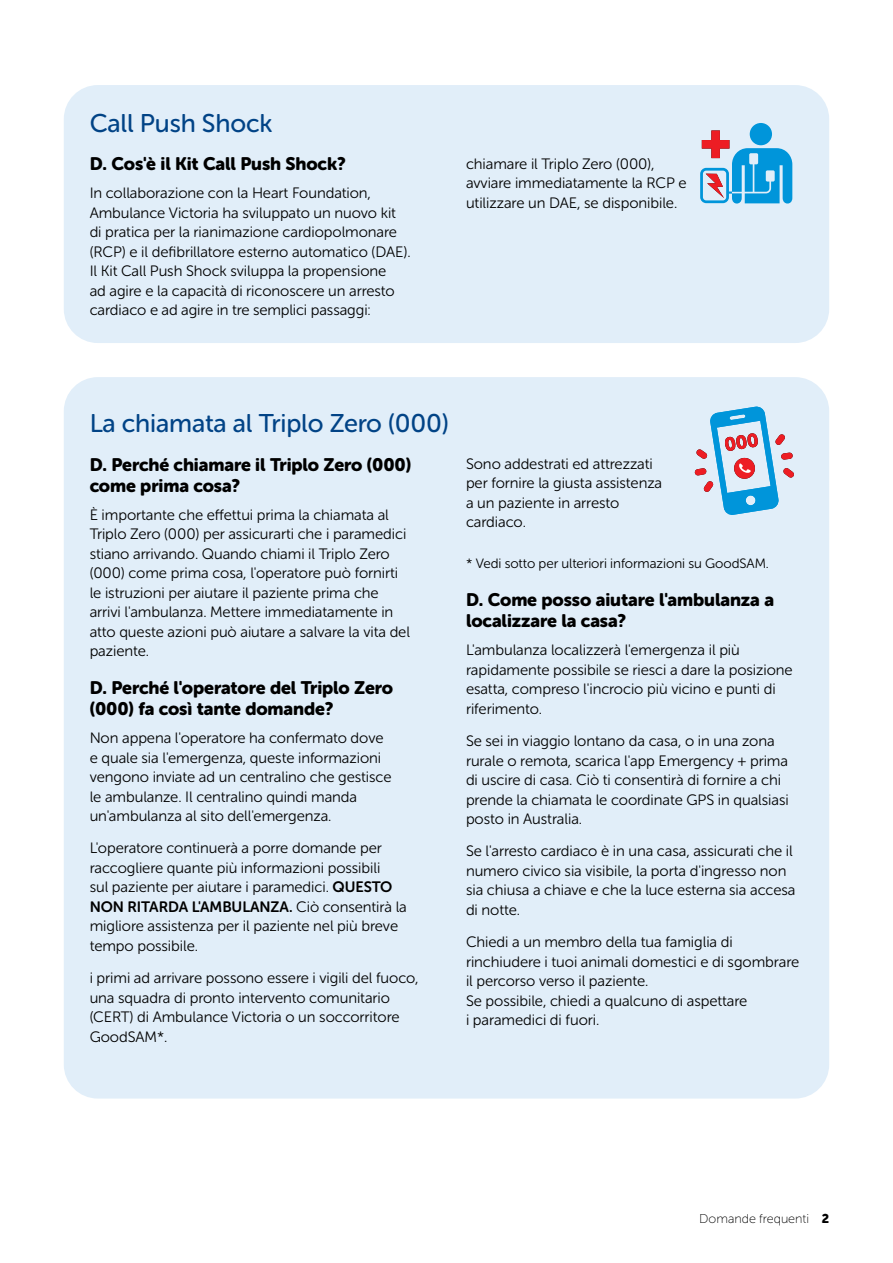
<style>
.page{position:relative;width:893px;height:1263px;background:#fff}
.page>*{position:absolute;margin:0;border:0;box-sizing:border-box;transform-origin:0 0}
.t1{font:25.5px "Museo Sans Rounded 500";letter-spacing:-.005em;color:#014386}
.t2{font:18px/21px "Museo Sans Rounded 900";letter-spacing:-.005em;color:#000}
.t3{font:15px/19.5px "Museo Sans Rounded 300";letter-spacing:-.005em;color:#000}
.t4{font:15px "Museo Sans Rounded 700";letter-spacing:-.005em;color:#000}
.t5{font:13.5px "Museo Sans Rounded 300";letter-spacing:-.005em;color:#000}
.t6{font:12.75px "Museo Sans Rounded 100";color:#000}
.s1{font-family:"Museo Sans Rounded 700"}
.s2{font-family:"Museo Sans Rounded 300"}
.s3{font-family:"Museo Sans Rounded 900"}
</style>
<div class="page">
<div style="left:64px;top:377px;width:765px;height:721px;background:#e1eef9;border-radius:34px"></div>
<div style="left:64px;top:85px;width:765px;height:258px;background:#e1eef9;border-radius:34px"></div>
<div style="left:750px;top:123px;width:22px;height:22px;background:#0095da;border-radius:50%"></div>
<svg style="left:700px;top:130px;width:92px;height:74px"></svg>
<svg style="left:695px;top:406px;width:99px;height:109px"></svg>
<h1 class="t1" style="left:90px;top:109px;width:184px">Call Push Shock</h1>
<p class="t2" style="left:90px;top:153px;width:258px">D. Cos'è il Kit Call Push Shock?</p>
<p class="t3" style="left:90px;top:183px;width:323px">In collaborazione con la Heart Foundation, Ambulance Victoria ha sviluppato un nuovo kit di pratica per la rianimazione cardiopolmonare (RCP) e il defibrillatore esterno automatico (DAE).<br>Il Kit Call Push Shock sviluppa la propensione<br>ad agire e la capacità di riconoscere un arresto cardiaco e ad agire in tre semplici passaggi:</p>
<p class="t3" style="left:466px;top:154px;width:222px">chiamare il Triplo Zero (000), avviare immediatamente la RCP e utilizzare un DAE, se disponibile.</p>
<h1 class="t1" style="left:90px;top:410px;width:361px">La chiamata al Triplo Zero (000)</h1>
<p class="t2" style="left:90px;top:454px;width:323px">D. Perché chiamare il Triplo Zero (000) come prima cosa?</p>
<p class="t3" style="left:90px;top:505px;width:322px">È importante che effettui prima la chiamata al Triplo Zero (000) per assicurarti che i paramedici stiano arrivando. Quando chiami il Triplo Zero (000) come prima cosa, l'operatore può fornirti le istruzioni per aiutare il paziente prima che arrivi l'ambulanza. Mettere immediatamente in atto queste azioni può aiutare a salvare la vita del paziente.</p>
<p class="t2" style="left:90px;top:677px;width:305px">D. Perché l'operatore del Triplo Zero (000) fa così tante domande?</p>
<p class="t3" style="left:90px;top:728px;width:303px">Non appena l'operatore ha confermato dove e quale sia l'emergenza, queste informazioni vengono inviate ad un centralino che gestisce le ambulanze. Il centralino quindi manda un'ambulanza al sito dell'emergenza.</p>
<p class="t3" style="left:90px;top:838px;width:304px">L'operatore continuerà a porre domande per raccogliere quante più informazioni possibili sul paziente per aiutare i paramedici. <span class="s1">QUESTO</span></p>
<p class="t4" style="left:90px;top:898px;width:319px">NON RITARDA L'AMBULANZA. <span class="s2">Ciò consentirà la</span></p>
<p class="t3" style="left:90px;top:916px;width:310px">migliore assistenza per il paziente nel più breve tempo possibile.</p>
<p class="t3" style="left:90px;top:968px;width:331px">i primi ad arrivare possono essere i vigili del fuoco, una squadra di pronto intervento comunitario (CERT) di Ambulance Victoria o un soccorritore GoodSAM*.</p>
<p class="t3" style="left:466px;top:454px;width:198px">Sono addestrati ed attrezzati per fornire la giusta assistenza a un paziente in arresto cardiaco.</p>
<p class="t5" style="left:466px;top:556px;width:304px">* Vedi sotto per ulteriori informazioni su GoodSAM.</p>
<p class="t2" style="left:466px;top:590px;width:309px">D. Come posso aiutare l'ambulanza a localizzare la casa?</p>
<p class="t3" style="left:466px;top:640px;width:328px">L'ambulanza localizzerà l'emergenza il più rapidamente possibile se riesci a dare la posizione esatta, compreso l'incrocio più vicino e punti di riferimento.</p>
<p class="t3" style="left:466px;top:731px;width:324px">Se sei in viaggio lontano da casa, o in una zona rurale o remota, scarica l'app Emergency + prima di uscire di casa. Ciò ti consentirà di fornire a chi prende la chiamata le coordinate GPS in qualsiasi posto in Australia.</p>
<p class="t3" style="left:466px;top:841px;width:331px">Se l'arresto cardiaco è in una casa, assicurati che il numero civico sia visibile, la porta d'ingresso non sia chiusa a chiave e che la luce esterna sia accesa di notte.</p>
<p class="t3" style="left:466px;top:932px;width:335px">Chiedi a un membro della tua famiglia di rinchiudere i tuoi animali domestici e di sgombrare il percorso verso il paziente.<br>Se possibile, chiedi a qualcuno di aspettare<br>i paramedici di fuori.</p>
<p class="t6" style="left:699px;top:1211px;width:131px">Domande frequenti <span class="s3">2</span></p>
</div>
